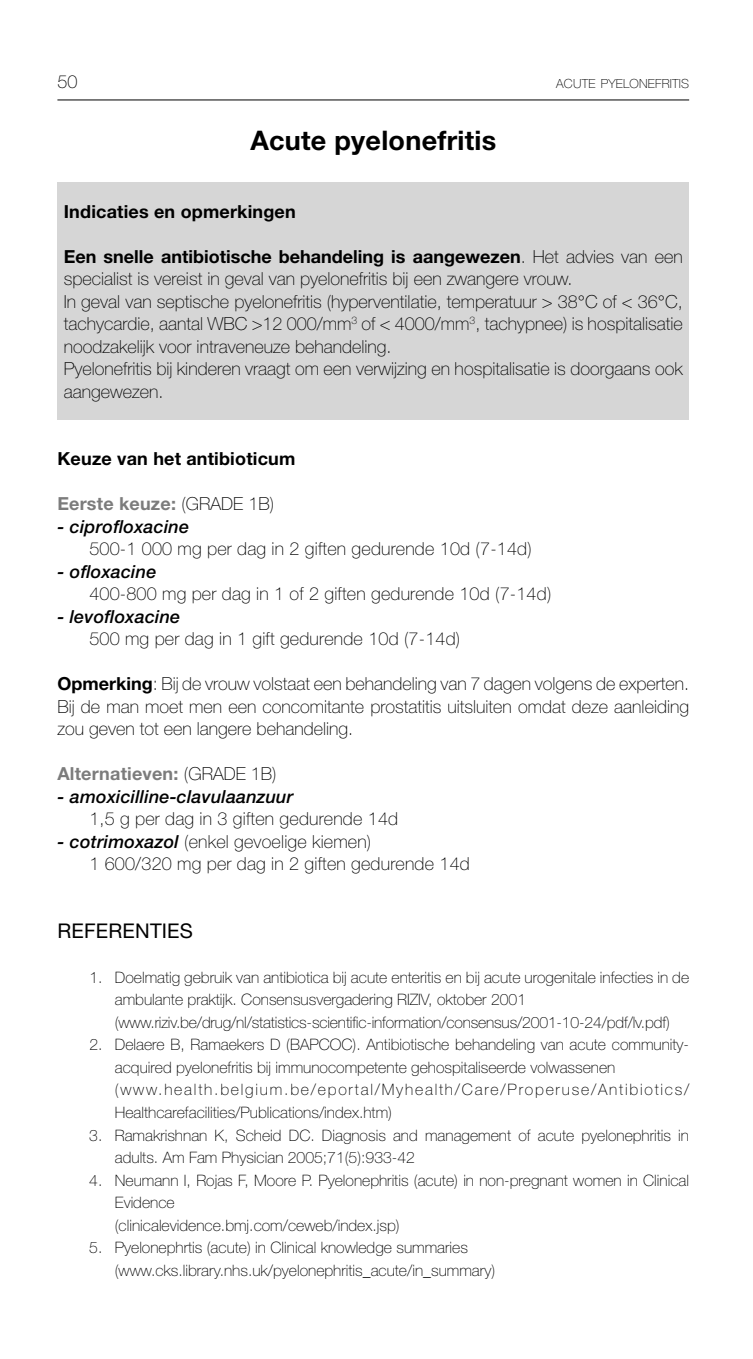
<style>
.page{position:relative;width:753px;height:1359px;background:#fff}
.page>*{position:absolute;margin:0;border:0;box-sizing:border-box;transform-origin:0 0}
.t1{font:700 27px "Helvetica Neue LT Std";color:#000}
.t2{font:20.25px "Helvetica Neue LT Std";letter-spacing:.01em;color:#000}
.t3{font:100 18px/22.5px "Helvetica Neue LT Std";color:#000}
.t4{font:italic 500 18px "Helvetica Neue LT Std";letter-spacing:.01em;color:#000}
.t5{font:700 18px "Helvetica Neue LT Std";color:#000}
.t6{font:700 18px "Helvetica Neue LT Std";color:#7c7c7c}
.t7{font:100 15.75px/22.5px "Helvetica Neue LT Std";color:#000}
.t8{font:100 12.6px "Helvetica Neue LT Std";letter-spacing:.015em;color:#000}
.s1{font-weight:700}
.s2{font-weight:100;color:#000}
.s3{font-weight:500;font-style:italic}
</style>
<div class="page">
<hr style="left:57px;top:100px;width:632px;height:1px;background:#000">
<div style="left:57px;top:182px;width:632px;height:238px;background:#d6d6d6"></div>
<p class="t3" style="left:57px;top:70px;width:22px">50</p>
<p class="t8" style="left:556px;top:76px;width:134px">ACUTE PYELONEFRITIS</p>
<h1 class="t1" style="left:250px;top:124px;width:247px">Acute pyelonefritis</h1>
<p class="t5" style="left:64px;top:200px;width:233px">Indicaties en opmerkingen</p>
<p class="t3" style="left:64px;top:245px;width:620px"><span class="s1">Een snelle antibiotische behandeling is aangewezen</span>. Het advies van een specialist is vereist in geval van pyelonefritis bij een zwangere vrouw.<br>In geval van septische pyelonefritis (hyperventilatie, temperatuur &gt; 38°C of &lt; 36°C, tachycardie, aantal WBC &gt;12 000/mm<sup>3</sup> of &lt; 4000/mm<sup>3</sup>, tachypnee) is hospitalisatie noodzakelijk voor intraveneuze behandeling.<br>Pyelonefritis bij kinderen vraagt om een verwijzing en hospitalisatie is doorgaans ook aangewezen.</p>
<p class="t5" style="left:57px;top:448px;width:239px">Keuze van het antibioticum</p>
<p class="t6" style="left:57px;top:493px;width:218px">Eerste keuze: <span class="s2">(GRADE 1B)</span></p>
<p class="t4" style="left:57px;top:516px;width:133px">- ciprofloxacine</p>
<p class="t3" style="left:89px;top:537px;width:444px">500-1 000 mg per dag in 2 giften gedurende 10d (7-14d)</p>
<p class="t4" style="left:57px;top:561px;width:100px">- ofloxacine</p>
<p class="t3" style="left:89px;top:582px;width:463px">400-800 mg per dag in 1 of 2 giften gedurende 10d (7-14d)</p>
<p class="t4" style="left:57px;top:606px;width:124px">- levofloxacine</p>
<p class="t3" style="left:89px;top:627px;width:372px">500 mg per dag in 1 gift gedurende 10d (7-14d)</p>
<p class="t3" style="left:57px;top:672px;width:633px;text-align:justify"><span class="s1">Opmerking</span>: Bij de vrouw volstaat een behandeling van 7 dagen volgens de experten.<br>Bij de man moet men een concomitante prostatitis uitsluiten omdat deze aanleiding zou geven tot een langere behandeling.</p>
<p class="t6" style="left:57px;top:763px;width:221px">Alternatieven: <span class="s2">(GRADE 1B)</span></p>
<p class="t4" style="left:57px;top:786px;width:237px">- amoxicilline-clavulaanzuur</p>
<p class="t3" style="left:89px;top:807px;width:310px">1,5 g per dag in 3 giften gedurende 14d</p>
<p class="t3" style="left:89px;top:830px;width:382px;text-indent:-32px"><span class="s3">- cotrimoxazol</span> (enkel gevoelige kiemen)<br>1 600/320 mg per dag in 2 giften gedurende 14d</p>
<p class="t2" style="left:57px;top:918px;width:135px">REFERENTIES</p>
<p class="t7" style="left:115px;top:966px;width:576px;text-indent:-26px">1. Doelmatig gebruik van antibiotica bij acute enteritis en bij acute urogenitale infecties in de ambulante praktijk. Consensusvergadering RIZIV, oktober 2001 (www.riziv.be/drug/nl/statistics-scientific-information/consensus/2001-10-24/pdf/lv.pdf)</p>
<p class="t7" style="left:115px;top:1033px;width:576px;text-indent:-25px">2. Delaere B, Ramaekers D (BAPCOC). Antibiotische behandeling van acute community&shy;acquired pyelonefritis bij immunocompetente gehospitaliseerde volwassenen (www.health.belgium.be/eportal/Myhealth/Care/Properuse/Antibiotics/ Healthcarefacilities/Publications/index.htm)</p>
<p class="t7" style="left:115px;top:1123px;width:575px;text-indent:-26px">3. Ramakrishnan K, Scheid DC. Diagnosis and management of acute pyelonephritis in adults. Am Fam Physician 2005;71(5):933-42</p>
<p class="t7" style="left:115px;top:1168px;width:575px;text-indent:-26px">4. Neumann I, Rojas F, Moore P. Pyelonephritis (acute) in non-pregnant women in Clinical<br>Evidence<br>(clinicalevidence.bmj.com/ceweb/index.jsp)</p>
<p class="t7" style="left:115px;top:1236px;width:382px;text-indent:-26px">5. Pyelonephrtis (acute) in Clinical knowledge summaries (www.cks.library.nhs.uk/pyelonephritis_acute/in_summary)</p>
</div>
